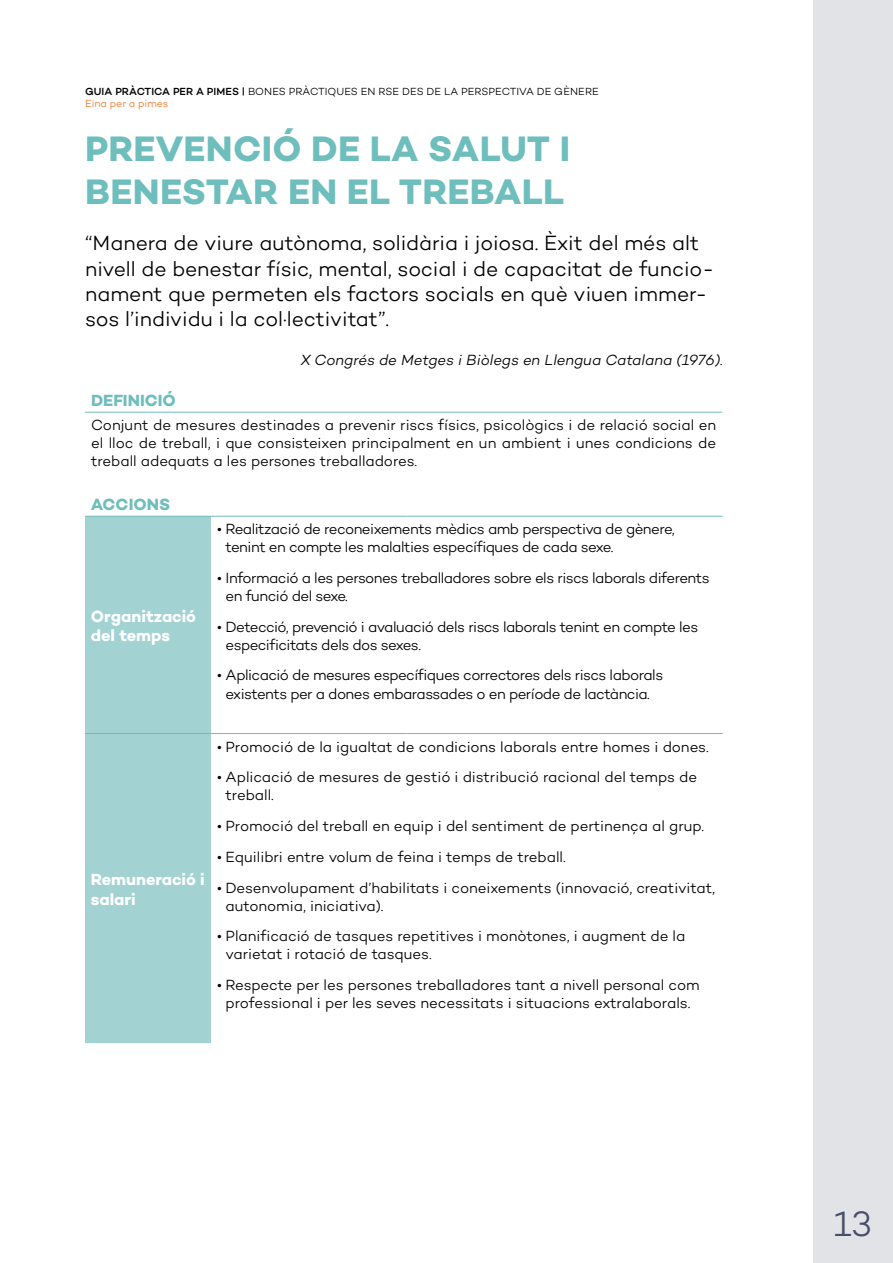
<style>
.page{position:relative;width:893px;height:1263px;background:#fff}
.page>*{position:absolute;margin:0;border:0;box-sizing:border-box;transform-origin:0 0}
.t1{font:700 36px/43.2px "Campton";letter-spacing:.01em;color:#6dbebd}
.t2{font:300 35.85px "Campton";color:#494d69}
.t3{font:300 21px/25.2px "Campton";color:#000}
.t4{font:700 16.5px/19.8px "Campton";letter-spacing:-.005em;color:#fff}
.t5{font:700 16.5px "Campton";color:#6dbebd}
.t6{font:300 15px/18px "Campton";letter-spacing:-.015em;color:#000}
.t7{font:300 15px/18px "Campton";letter-spacing:-.04em;color:#000}
.t8{font:italic 300 15px "Campton";letter-spacing:-.005em;color:#000}
.t9{font:300 10.5px/12.6px "Campton";color:#000}
.s1{font-weight:500}
.s2{color:#ec7a33}
</style>
<div class="page">
<div style="left:813px;top:0;width:80px;height:1263px;background:#e2e3e7"></div>
<div style="left:85px;top:517px;width:126px;height:526px;background:#a2d2d2"></div>
<hr style="left:85px;top:516px;width:126px;height:1px;background:#6dbebd">
<hr style="left:211px;top:516px;width:196px;height:1px;background:#6dbebd">
<hr style="left:407px;top:516px;width:316px;height:1px;background:#6dbebd">
<hr style="left:85px;top:733px;width:126px;height:1px;background:#6dbebd">
<hr style="left:211px;top:733px;width:196px;height:1px;background:#6dbebd">
<hr style="left:407px;top:733px;width:316px;height:1px;background:#6dbebd">
<hr style="left:85px;top:412px;width:637px;height:1px;background:#6dbebd">
<p class="t9" style="left:85px;top:85px;width:515px"><span class="s1">GUIA PRÀCTICA PER A PIMES |</span> BONES PRÀCTIQUES EN RSE DES DE LA PERSPECTIVA DE GÈNERE<br><span class="s2">Eina per a pimes</span></p>
<h1 class="t1" style="left:85px;top:126px;width:486px">PREVENCIÓ DE LA SALUT I<br>BENESTAR EN EL TREBALL</h1>
<h3 class="t3" style="left:85px;top:230px;width:630px">“Manera de viure autònoma, solidària i joiosa. Èxit del més alt nivell de benestar físic, mental, social i de capacitat de funcio&shy;nament que permeten els factors socials en què viuen immer&shy;sos l’individu i la col·lectivitat”.</h3>
<p class="t8" style="left:301px;top:351px;width:424px">X Congrés de Metges i Biòlegs en Llengua Catalana (1976).</p>
<p class="t5" style="left:91px;top:390px;width:86px">DEFINICIÓ</p>
<p class="t6" style="left:91px;top:416px;width:627px;text-align:justify">Conjunt de mesures destinades a prevenir riscs físics, psicològics i de relació social en el lloc de treball, i que consisteixen principalment en un ambient i unes condicions de treball adequats a les persones treballadores.</p>
<p class="t5" style="left:91px;top:494px;width:81px">ACCIONS</p>
<p class="t4" style="left:91px;top:606px;width:107px">Organització del temps</p>
<p class="t7" style="left:226px;top:520px;width:451px;text-indent:-9px">• Realització de reconeixements mèdics amb perspectiva de gènere, tenint en compte les malalties específiques de cada sexe.</p>
<p class="t7" style="left:226px;top:569px;width:485px;text-indent:-9px">• Informació a les persones treballadores sobre els riscs laborals diferents en funció del sexe.</p>
<p class="t7" style="left:226px;top:617px;width:474px;text-indent:-9px">• Detecció, prevenció i avaluació dels riscs laborals tenint en compte les especificitats dels dos sexes.</p>
<p class="t7" style="left:217px;top:666px;width:448px;text-align:center">• Aplicació de mesures específiques correctores dels riscs laborals existents per a dones embarassades o en període de lactància.</p>
<p class="t4" style="left:91px;top:869px;width:115px">Remuneració i salari</p>
<p class="t6" style="left:217px;top:737px;width:493px">• Promoció de la igualtat de condicions laborals entre homes i dones.</p>
<p class="t6" style="left:226px;top:768px;width:473px;text-indent:-9px">• Aplicació de mesures de gestió i distribució racional del temps de treball.</p>
<p class="t6" style="left:217px;top:817px;width:488px">• Promoció del treball en equip i del sentiment de pertinença al grup.</p>
<p class="t6" style="left:217px;top:847px;width:350px">• Equilibri entre volum de feina i temps de treball.</p>
<p class="t6" style="left:226px;top:878px;width:491px;text-indent:-9px">• Desenvolupament d’habilitats i coneixements (innovació, creativitat, autonomia, iniciativa).</p>
<p class="t6" style="left:226px;top:927px;width:461px;text-indent:-9px">• Planificació de tasques repetitives i monòtones, i augment de la varietat i rotació de tasques.</p>
<p class="t6" style="left:217px;top:976px;width:484px;text-align:center">• Respecte per les persones treballadores tant a nivell personal com professional i per les seves necessitats i situacions extralaborals.</p>
<h2 class="t2" style="left:833px;top:1202px;width:40px">13</h2>
</div>
